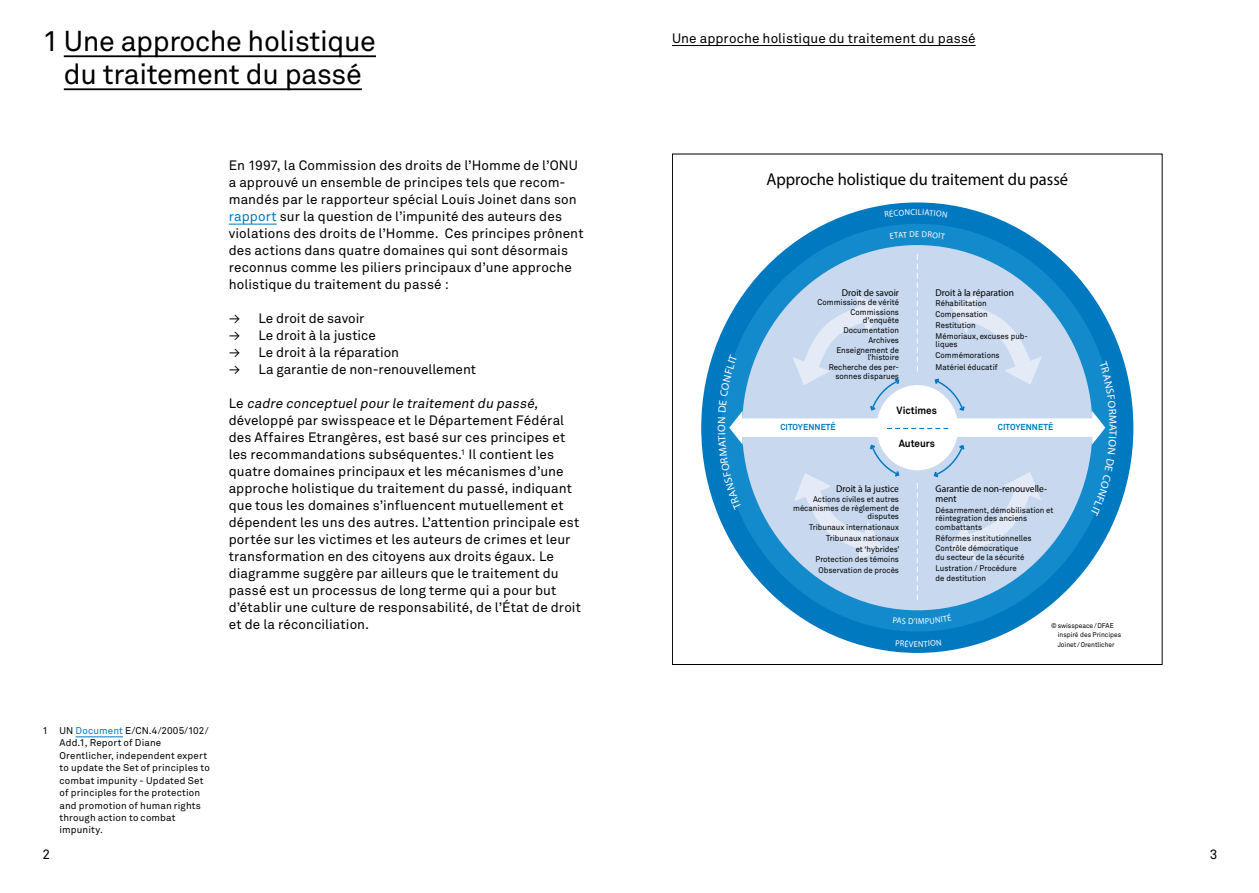
<style>
.page{position:relative;width:1259px;height:893px;background:#fff}
.page>*{position:absolute;margin:0;border:0;box-sizing:border-box;transform-origin:0 0}
.t1{font:28.5px/33px "Akkurat Std";letter-spacing:-.01em;color:#000;text-align:center}
.t2{font:17.25px "Myriad Pro";color:#000;scale:.96 1}
.t3{font:13.5px/17px "Akkurat Std";letter-spacing:.005em;color:#000}
.t4{font:10.65px "Myriad Pro";color:#fff;scale:1.04 1}
.t5{font:700 10.35px "Akkurat Std";color:#000;scale:.96 1}
.t6{font:9.9px/10.4px "Myriad Pro";color:#000;scale:.96 1}
.t7{font:9.75px/12.5px "Akkurat Std";letter-spacing:.015em;color:#000}
.t8{font:700 8.55px "Akkurat Std";letter-spacing:.01em;color:#0079c1;scale:.96 1}
.t9{font:8.55px "Myriad Pro";color:#fff;scale:.96 1}
.t10{font:8.1px/10.8px "Akkurat Std";color:#000;scale:.96 1}
.t11{font:6.9px/9.4px "Akkurat Std";color:#000;scale:.96 1}
.s1{color:#0079c1}
.s2{font-style:italic}
</style>
<div class="page">
<hr style="left:229px;top:224px;width:48px;height:1px;background:#0079c1">
<hr style="left:64px;top:55px;width:312px;height:2px;background:#000">
<hr style="left:64px;top:88px;width:298px;height:2px;background:#000">
<hr style="left:672px;top:45px;width:303px;height:1px;background:#000">
<hr style="left:76px;top:737px;width:47px;height:1px;background:#0079c1">
<div style="left:701px;top:202px;width:432px;height:451px;background:#0079c1;border-radius:50%"></div>
<svg style="left:721px;top:224px;width:392px;height:408px;background:#2f96d0"></svg>
<svg style="left:718px;top:254px;width:398px;height:346px"></svg>
<h1 class="t1" style="left:43px;top:25px;width:335px">1 Une approche holistique du traitement du passé</h1>
<p class="t3" style="left:672px;top:29px;width:305px">Une approche holistique du traitement du passé</p>
<p class="t3" style="left:229px;top:157px;width:356px">En 1997, la Commission des droits de l’Homme de l’ONU a approuvé un ensemble de principes tels que recom&shy;mandés par le rapporteur spécial Louis Joinet dans son <span class="s1">rapport</span> sur la question de l’impunité des auteurs des violations des droits de l’Homme. Ces principes prônent des actions dans quatre domaines qui sont désormais reconnus comme les piliers principaux d’une approche holistique du traitement du passé :</p>
<p class="t3" style="left:229px;top:310px;width:137px">→ Le droit de savoir</p>
<p class="t3" style="left:229px;top:327px;width:149px">→ Le droit à la justice</p>
<p class="t3" style="left:229px;top:344px;width:172px">→ Le droit à la réparation</p>
<p class="t3" style="left:229px;top:361px;width:249px">→ La garantie de non-renouvellement</p>
<p class="t3" style="left:229px;top:395px;width:354px">L e <span class="s2">cadre conceptuelpourle traitement du passé, </span>développé par swisspeace et le Département Fédéral des Affaires Etrangères, est basé sur ces principes et les recommandations subséquentes.<sup>1</sup> Il contient les quatre domaines principaux et les mécanismes d’une approche holistique du traitement du passé, indiquant que tous les domaines s’influencent mutuellement et dépendent les uns des autres. L’attention principale est portée sur les victimes et les auteurs de crimes et leur transformation en des citoyens aux droits égaux. Le diagramme suggère par ailleurs que le traitement du passé est un processus de long terme qui a pour but d’établir une culture de responsabilité, de l’État de droit et de la réconciliation.</p>
<p class="t7" style="left:60px;top:724px;width:152px;text-indent:-17px">1 UN <span class="s1">Document</span> E/CN.4/2005/102/<br>Add.1, Report of Diane<br>Orentlicher, independent expert to update the Set of principles to combat impunity - Updated Set of principles for the protection and promotion of human rights through action to combat impunity.</p>
<p class="t4" style="left:715px;top:432px;width:9px;rotate:-90deg">O</p>
<p class="t2" style="left:766px;top:169px;width:316px">Approche holistique du traitement du passé</p>
<p class="t9" style="left:910px;top:207px;width:9px">CI</p>
<p class="t9" style="left:915px;top:229px;width:6px">E</p>
<p class="t6" style="left:842px;top:287px;width:61px">Droit de savoir</p>
<p class="t10" style="left:817px;top:298px;width:86px;line-height:9.9px;text-align:right">Commissions de vérité<br>Commissions</p>
<p class="t10" style="left:836px;top:315px;width:67px;line-height:9.9px;text-align:right">d’enquête<br>Documentation<br>Archives<br>Enseignement de</p>
<p class="t10" style="left:829px;top:353px;width:75px;line-height:9.9px;text-align:right">l’histoire<br>Recherche des per-</p>
<p class="t10" style="left:835px;top:371px;width:68px">sonnes disparues</p>
<p class="t6" style="left:935px;top:287px;width:83px">Droit à la réparation</p>
<p class="t10" style="left:935px;top:298px;width:98px">Réhabilitation<br>Compensation<br>Restitution<br>Mémoriaux, excuses pub-</p>
<p class="t10" style="left:935px;top:339px;width:68px">liques<br>Commémorations</p>
<p class="t10" style="left:935px;top:362px;width:66px">Matériel éducatif</p>
<p class="t5" style="left:896px;top:404px;width:43px">Victimes</p>
<p class="t5" style="left:898px;top:437px;width:39px">Auteurs</p>
<p class="t8" style="left:780px;top:422px;width:59px">CITOYENNETÉ</p>
<p class="t8" style="left:997px;top:422px;width:59px">CITOYENNETÉ</p>
<p class="t6" style="left:836px;top:483px;width:67px">Droit à la justice</p>
<p class="t10" style="left:793px;top:495px;width:112px;line-height:8.6px;text-align:right">Actions civiles et autres mécanismes de règlement de disputes</p>
<p class="t10" style="left:809px;top:522px;width:96px;text-align:right">Tribunaux internationaux<br>Tribunaux nationaux<br>et ‘hybrides’<br>Protection des témoins<br>Observation de procès</p>
<p class="t6" style="left:935px;top:483px;width:118px">Garantie de non-renouvelle&shy;ment</p>
<p class="t10" style="left:935px;top:505px;width:124px;line-height:8.6px">Désarmement, démobilisation et réintegration des anciens combattants</p>
<p class="t10" style="left:935px;top:532px;width:101px">Réformes institutionnelles<br>Contrôle démocratique</p>
<p class="t10" style="left:935px;top:552px;width:94px">du secteur de la sécurité<br>Lustration / Procédure de destitution</p>
<p class="t4" style="left:1119px;top:424px;width:8px;rotate:90deg">A</p>
<p class="t9" style="left:914px;top:616px;width:3px">’</p>
<p class="t9" style="left:914px;top:639px;width:6px">E</p>
<p class="t11" style="left:1057px;top:621px;width:68px;text-indent:-7px">© swisspeace / DFAE inspiré des Principes<br>Joinet / Orentlicher</p>
<p class="t3" style="left:43px;top:846px;width:9px">2</p>
<p class="t3" style="left:1209px;top:846px;width:9px">3</p>
</div>
